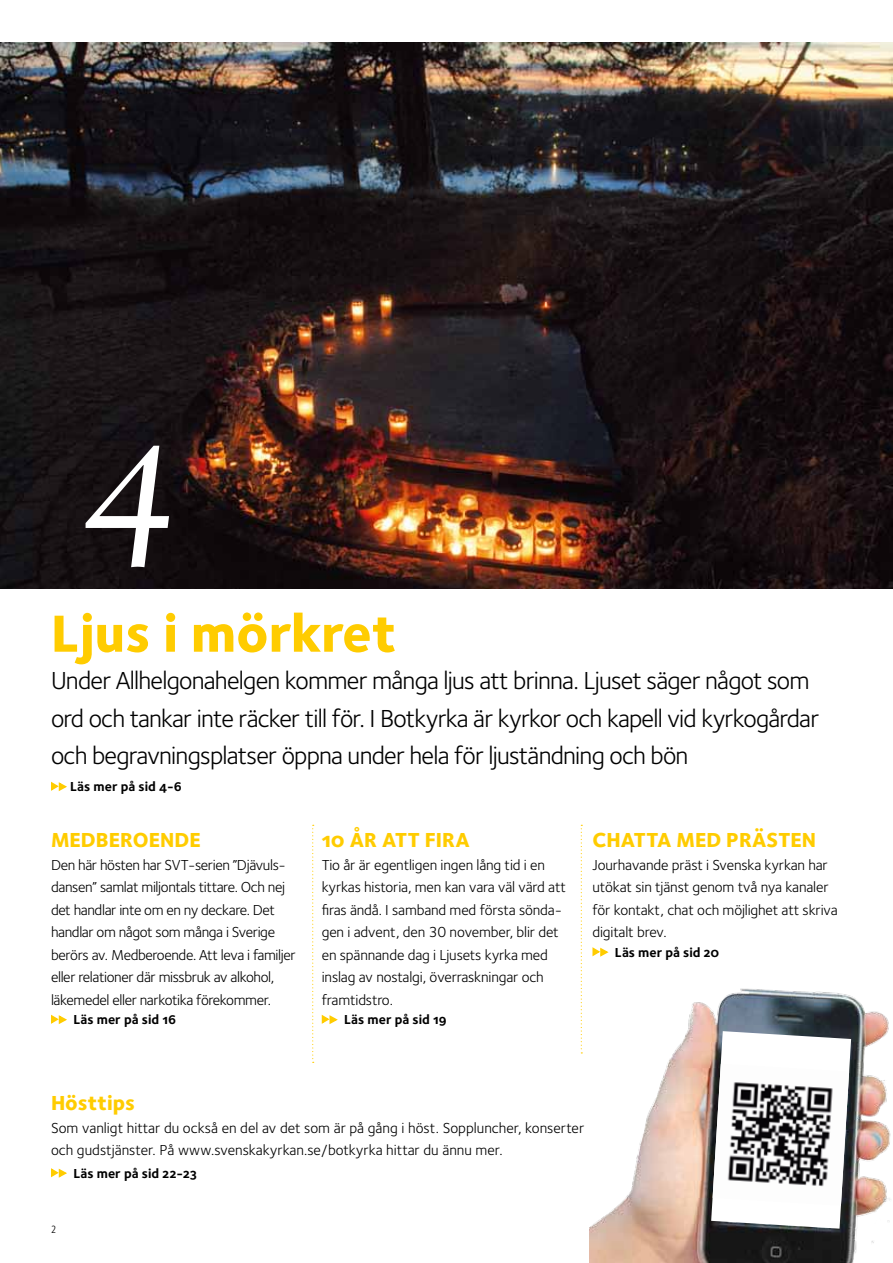
<style>
.page{position:relative;width:893px;height:1263px;background:#fff}
.page>*{position:absolute;margin:0;border:0;box-sizing:border-box;transform-origin:0 0}
.t1{font:180px "Sabon Italic Os F";color:#fff}
.t2{font:54px "Foundry Sterling Extra Bold OSF";color:#fc0}
.t3{font:25.5px/37.5px "Foundry Sterling";letter-spacing:-.03em;color:#000}
.t4{font:21px "Foundry Sterling Extra Bold OSF";color:#fc0}
.t5{font:15px/22.5px "Foundry Sterling";letter-spacing:-.01em;color:#000}
.t6{font:13.5px "Foundry Sterling Bold OSF";color:#000}
.t7{font:300 condensed 10.5px "Frutiger LT";color:#000}
</style>
<div class="page">
<img style="left:0;top:43px;width:893px;height:546px">
<svg style="left:51px;top:781px;width:16px;height:10px"></svg>
<svg style="left:51px;top:1014px;width:16px;height:10px"></svg>
<svg style="left:321px;top:1014px;width:17px;height:11px"></svg>
<svg style="left:592px;top:947px;width:17px;height:10px"></svg>
<svg style="left:51px;top:1168px;width:16px;height:10px"></svg>
<svg style="left:312px;top:825px;width:2px;height:238px"></svg>
<svg style="left:581px;top:825px;width:1px;height:228px"></svg>
<img style="left:590px;top:988px;width:301px;height:275px">
<svg style="left:711px;top:1031px;width:140px;height:198px"></svg>
<img style="left:713px;top:1064px;width:136px;height:141px">
<h1 class="t1" style="left:82px;top:361px;width:102px">4</h1>
<h2 class="t2" style="left:51px;top:600px;width:347px">LJUS I MÖRKRET</h2>
<h3 class="t3" style="left:51px;top:662px;width:770px">Under Allhelgonahelgen kommer många ljus att brinna. Ljuset säger något som ord och tankar inte räcker till för. I Botkyrka är kyrkor och kapell vid kyrkogårdar och begravningsplatser öppna under hela för ljuständning och bön</h3>
<p class="t6" style="left:70px;top:779px;width:113px">Läs mer på sid 4-6</p>
<h3 class="t4" style="left:51px;top:827px;width:151px">MEDBEROENDE</h3>
<p class="t5" style="left:51px;top:853px;width:246px">Den här hösten har SVT-serien ”Djävuls&shy;dansen” samlat miljontals tittare. Och nej det handlar inte om en ny deckare. Det handlar om något som många i Sverige berörs av. Medberoende. Att leva i familjer eller relationer där missbruk av alkohol, läkemedel eller narkotika förekommer.</p>
<p class="t6" style="left:74px;top:1011px;width:104px">Läs mer på sid 16</p>
<h3 class="t4" style="left:322px;top:827px;width:146px">10 ÅR ATT FIRA</h3>
<p class="t5" style="left:322px;top:853px;width:246px">Tio år är egentligen ingen lång tid i en kyrkas historia, men kan vara väl värd att firas ändå. I samband med första sönda&shy;gen i advent, den 30 november, blir det en spännande dag i Ljusets kyrka med inslag av nostalgi, överraskningar och framtidstro.</p>
<p class="t6" style="left:344px;top:1011px;width:104px">Läs mer på sid 19</p>
<h3 class="t4" style="left:592px;top:827px;width:225px">CHATTA MED PRÄSTEN</h3>
<p class="t5" style="left:592px;top:853px;width:247px">Jourhavande präst i Svenska kyrkan har utökat sin tjänst genom två nya kanaler för kontakt, chat och möjlighet att skriva digitalt brev.</p>
<p class="t6" style="left:615px;top:944px;width:106px">Läs mer på sid 20</p>
<h3 class="t4" style="left:51px;top:1090px;width:86px">HÖSTTIPS</h3>
<p class="t5" style="left:51px;top:1116px;width:535px">Som vanligt hittar du också en del av det som är på gång i höst. Soppluncher, konserter och gudstjänster. På www.svenskakyrkan.se/botkyrka hittar du ännu mer.</p>
<p class="t6" style="left:74px;top:1165px;width:125px">Läs mer på sid 22-23</p>
<p class="t7" style="left:51px;top:1223px;width:7px">2</p>
</div>
